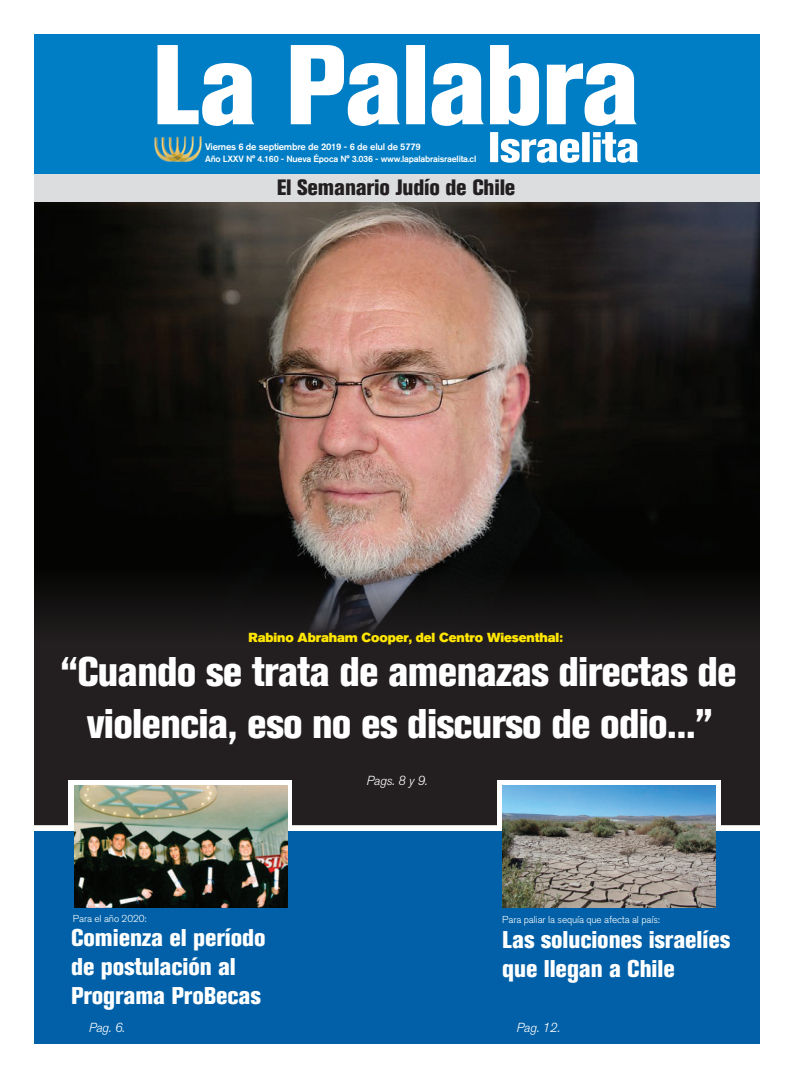
<style>
.page{position:relative;width:794px;height:1078px;background:#fff}
.page>*{position:absolute;margin:0;border:0;box-sizing:border-box;transform-origin:0 0}
.t1{font:800 condensed 41px/52px "Akzidenz Grotesk BQ";letter-spacing:-.02em;color:#fff;text-align:center}
.t2{font:800 condensed 24px/28.8px "Akzidenz Grotesk BQ";letter-spacing:-.005em;color:#fff}
.t3{font:800 condensed 22px "Akzidenz Grotesk BQ";letter-spacing:-.01em;color:#231f20}
.t4{font:13px "Akzidenz Grotesk BQ Super";letter-spacing:-.01em;color:#ffe601}
.t5{font:italic 300 13px "Akzidenz Grotesk BQ";letter-spacing:-.01em;color:#fff}
.t6{font:300 10px "Akzidenz Grotesk BQ";letter-spacing:-.01em;color:#fff}
.t7{font:500 9.5px "Akzidenz Grotesk BQ";letter-spacing:-.025em;color:#fff}
.t8{font:500 9px "Akzidenz Grotesk BQ";letter-spacing:-.025em;color:#fff}
</style>
<div class="page">
<img style="left:34px;top:201px;width:726px;height:349px">
<svg style="left:34px;top:550px;width:726px;height:275px;fill:#1d1a1b"></svg>
<div style="left:34px;top:173px;width:726px;height:28px;background:#dcdddf"></div>
<div style="left:34px;top:34px;width:726px;height:139px;background:#007ec5"></div>
<svg style="left:490px;top:132px;width:148px;height:31px"></svg>
<svg style="left:157px;top:45px;width:480px;height:81px"></svg>
<div style="left:54px;top:648px;width:690px;height:104px;background:#231f20"></div>
<div style="left:240px;top:623px;width:331px;height:29px;background:#231f20"></div>
<img style="left:154px;top:136px;width:48px;height:26px">
<div style="left:69px;top:780px;width:223px;height:201px;background:#fff"></div>
<div style="left:497px;top:780px;width:224px;height:201px;background:#fff"></div>
<div style="left:34px;top:831px;width:726px;height:212px;background:#0160a7"></div>
<img style="left:74px;top:785px;width:213px;height:122px">
<img style="left:502px;top:785px;width:213px;height:122px">
<p class="t7" style="left:205px;top:141px;width:217px">Viernes 6 de septiembre de 2019 - 6 de elul de 5779</p>
<p class="t8" style="left:205px;top:153px;width:273px">Año LXXV N° 4.160 - Nueva Época N° 3.036 - www.lapalabraisraelita.cl</p>
<p class="t3" style="left:277px;top:174px;width:240px">El Semanario Judío de Chile</p>
<p class="t4" style="left:249px;top:629px;width:316px">Rabino Abraham Cooper, del Centro Wiesenthal:</p>
<h1 class="t1" style="left:60px;top:645px;width:678px">“Cuando se trata de amenazas directas de violencia, eso no es discurso de odio...”</h1>
<p class="t6" style="left:73px;top:912px;width:75px">Para el año 2020:</p>
<p class="t2" style="left:71px;top:923px;width:196px">Comienza el período de postulación al<br>Programa ProBecas</p>
<p class="t5" style="left:366px;top:773px;width:63px">Pags. 8 y 9.</p>
<p class="t6" style="left:502px;top:913px;width:159px">Para paliar la sequía que afecta al país:</p>
<p class="t2" style="left:502px;top:925px;width:229px">Las soluciones israelíes que llegan a Chile</p>
<p class="t5" style="left:89px;top:1019px;width:38px">Pag. 6.</p>
<p class="t5" style="left:516px;top:1019px;width:45px">Pag. 12.</p>
</div>
